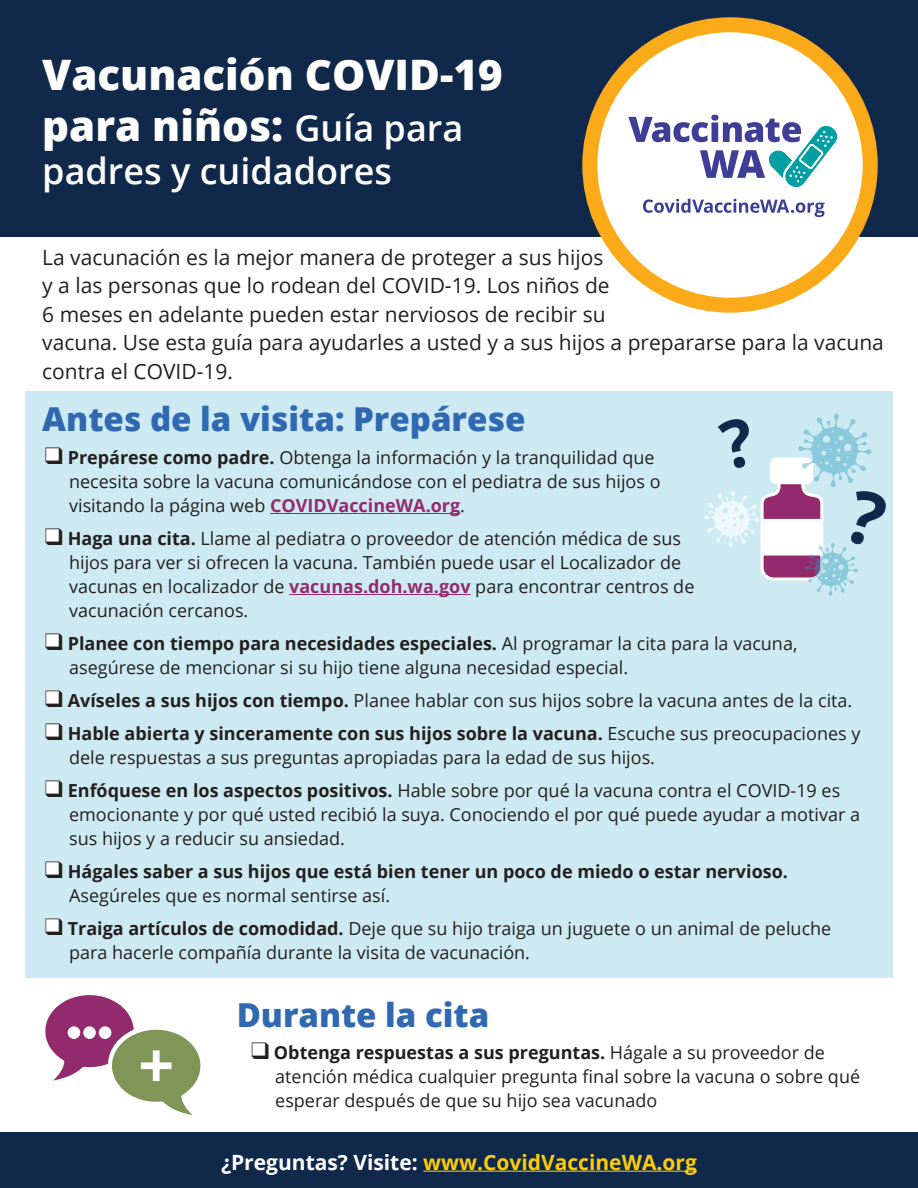
<style>
.page{position:relative;width:918px;height:1188px;background:#fff}
.page>*{position:absolute;margin:0;border:0;box-sizing:border-box;transform-origin:0 0}
.t1{font:800 42px/50.4px "Open Sans";color:#fff}
.t2{font:600 36px "Open Sans";color:#fff}
.t3{font:800 33px "Open Sans";color:#3069b2}
.t4{font:21px/28.5px "Open Sans";color:#231f20}
.t5{font:700 21px "Open Sans";color:#ffcd06}
.t6{font:18px/24px "Open Sans";color:#231f20}
.t7{font:700 18px/24px "Open Sans";color:#231f20}
.s1{font-weight:600;font-size:36px}
.s2{font-weight:700}
.s3{font-weight:700;color:#942a6e}
.s4{font-weight:400}
.s5{color:#fff}
</style>
<div class="page">
<div style="left:25px;top:391px;width:868px;height:586px;background:#cdeaf2"></div>
<div style="left:46px;top:529px;width:14px;height:14px;background:#fff"></div>
<div style="left:46px;top:634px;width:14px;height:13px;background:#fff"></div>
<div style="left:45px;top:690px;width:14px;height:14px;background:#fff"></div>
<div style="left:46px;top:724px;width:14px;height:14px;background:#fff"></div>
<div style="left:46px;top:781px;width:14px;height:14px;background:#fff"></div>
<div style="left:46px;top:861px;width:14px;height:14px;background:#fff"></div>
<div style="left:45px;top:919px;width:14px;height:13px;background:#fff"></div>
<div style="left:46px;top:448px;width:14px;height:14px;background:#fff"></div>
<div style="left:0;top:0;width:918px;height:237px;background:#10294b"></div>
<div style="left:0;top:1132px;width:918px;height:56px;background:#10294b"></div>
<div style="left:590px;top:25px;width:280px;height:280px;background:#fff;border-radius:50%"></div>
<div style="left:582px;top:17px;width:296px;height:296px;border:15px solid #fbaa19;border-radius:50%"></div>
<svg style="left:643px;top:199px;width:182px;height:18px"></svg>
<svg style="left:628px;top:115px;width:210px;height:73px"></svg>
<hr style="left:270px;top:513px;width:190px;height:1px;background:#942a6e">
<hr style="left:289px;top:594px;width:182px;height:1px;background:#942a6e">
<svg style="left:45px;top:995px;width:156px;height:120px"></svg>
<hr style="left:423px;top:1171px;width:274px;height:1px;background:#ffcd06">
<svg style="left:704px;top:414px;width:182px;height:182px"></svg>
<h1 class="t1" style="left:42px;top:48px;width:462px">Vacunación COVID-19 para niños: <span class="s1">Guía para</span></h1>
<h2 class="t2" style="left:42px;top:146px;width:351px">padres y cuidadores</h2>
<p class="t4" style="left:42px;top:243px;width:843px">La vacunación es la mejor manera de proteger a sus hijos<br>y a las personas que lo rodean del COVID-19. Los niños de<br>6 meses en adelante pueden estar nerviosos de recibir su<br>vacuna. Use esta guía para ayudarles a usted y a sus hijos a prepararse para la vacuna contra el COVID-19.</p>
<h3 class="t3" style="left:42px;top:394px;width:485px">Antes de la visita: Prepárese</h3>
<p class="t6" style="left:69px;top:445px;width:593px;text-indent:-24px">❑ <span class="s2">Prepárese como padre.</span> Obtenga la información y la tranquilidad que necesita sobre la vacuna comunicándose con el pediatra de sus hijos o visitando la página web <span class="s3">COVIDVaccineWA.org</span>.</p>
<p class="t6" style="left:69px;top:526px;width:627px;text-indent:-24px">❑ <span class="s2">Haga una cita.</span> Llame al pediatra o proveedor de atención médica de sus hijos para ver si ofrecen la vacuna. También puede usar el Localizador de vacunas en localizador de <span class="s3">vacunas.doh.wa.gov</span> para encontrar centros de vacunación cercanos.</p>
<p class="t6" style="left:69px;top:631px;width:730px;text-indent:-24px">❑ <span class="s2">Planee con tiempo para necesidades especiales.</span> Al programar la cita para la vacuna, asegúrese de mencionar si su hijo tiene alguna necesidad especial.</p>
<p class="t6" style="left:45px;top:688px;width:809px">❑ <span class="s2">Avíseles a sus hijos con tiempo.</span> Planee hablar con sus hijos sobre la vacuna antes de la cita.</p>
<p class="t6" style="left:69px;top:721px;width:793px;text-indent:-24px">❑ <span class="s2">Hable abierta y sinceramente con sus hijos sobre la vacuna.</span> Escuche sus preocupaciones y dele respuestas a sus preguntas apropiadas para la edad de sus hijos.</p>
<p class="t6" style="left:69px;top:778px;width:793px;text-indent:-24px">❑ <span class="s2">Enfóquese en los aspectos positivos.</span> Hable sobre por qué la vacuna contra el COVID-19 es emocionante y por qué usted recibió la suya. Conociendo el por qué puede ayudar a motivar a sus hijos y a reducir su ansiedad.</p>
<p class="t7" style="left:69px;top:859px;width:720px;text-indent:-24px">❑ Hágales saber a sus hijos que está bien tener un poco de miedo o estar nervioso.<br><span class="s4">Asegúreles que es normal sentirse así.</span></p>
<p class="t6" style="left:69px;top:916px;width:764px;text-indent:-24px">❑ <span class="s2">Traiga artículos de comodidad.</span> Deje que su hijo traiga un juguete o un animal de peluche para hacerle compañía durante la visita de vacunación.</p>
<h3 class="t3" style="left:237px;top:990px;width:254px">Durante la cita</h3>
<p class="t6" style="left:275px;top:1040px;width:586px;text-indent:-24px">❑ <span class="s2">Obtenga respuestas a sus preguntas.</span> Hágale a su proveedor de atención médica cualquier pregunta final sobre la vacuna o sobre qué esperar después de que su hijo sea vacunado</p>
<p class="t5" style="left:221px;top:1147px;width:477px"><span class="s5">¿Preguntas? Visite:</span> www.CovidVaccineWA.org</p>
</div>
